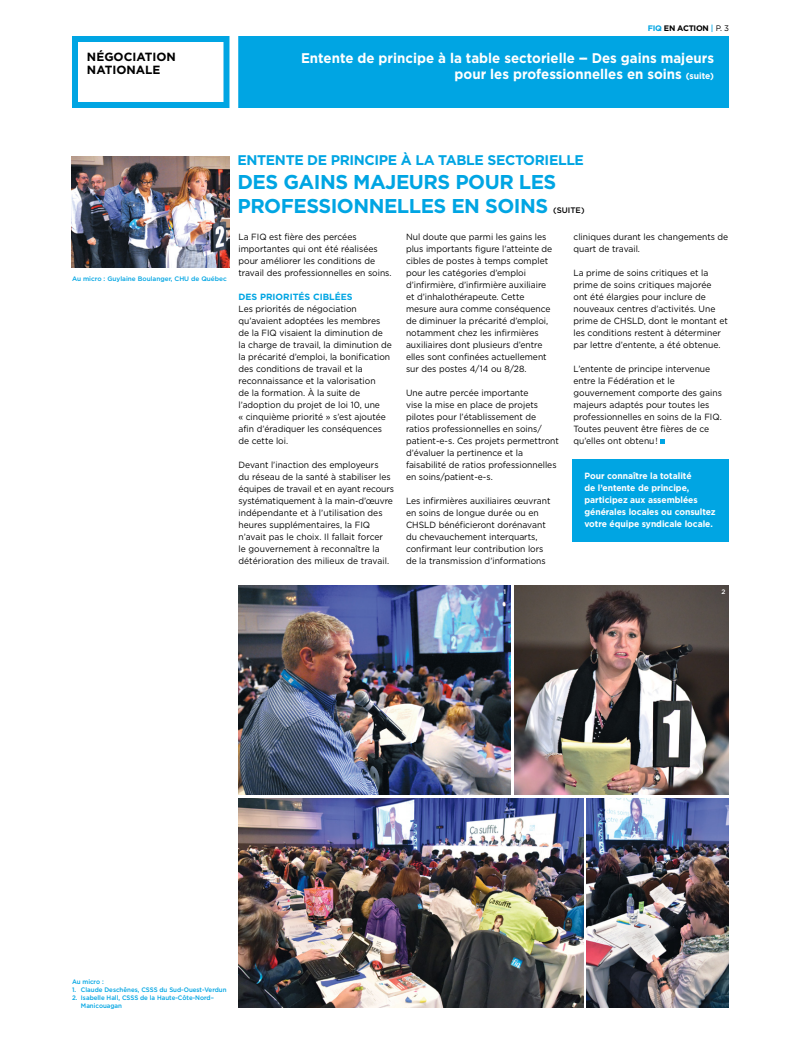
<style>
.page{position:relative;width:801px;height:1044px;background:#fff}
.page>*{position:absolute;margin:0;border:0;box-sizing:border-box;transform-origin:0 0}
.t1{font:700 20px/24px "Gotham";letter-spacing:-.025em;color:#00a5e3}
.t2{font:700 14px/16px "Gotham";color:#fff;text-align:right;scale:.95 1}
.t3{font:700 14px "Gotham";letter-spacing:-.025em;color:#00a5e3}
.t4{font:700 11.9px/13.6px "Gotham";color:#000}
.t5{font:9px/12px "Gotham";color:#000;scale:.95 1}
.t6{font:700 9px/12px "Gotham";letter-spacing:-.005em;color:#fff;scale:.95 1}
.t7{font:700 9px "Gotham";color:#00a5e3}
.t8{font:700 8px "Gotham";color:#000}
.t9{font:500 8px "Gotham";color:#000}
.t10{font:500 6.5px "Gotham";color:#00a5e3;scale:.95 1}
.t11{font:500 6.5px "Gotham";color:#00a5e3}
.t12{font:500 6.5px "Gotham";color:#fff}
.s1{color:#00a5e3}
.s2{font-weight:500;color:#00a5e3}
.s3{font-weight:400}
.s4{font-size:9px}
</style>
<div class="page">
<svg style="left:661px;top:440px;width:4px;height:4px"></svg>
<div style="left:72px;top:36px;width:158px;height:72px;border:6px solid #00a5e3"></div>
<div style="left:242px;top:39px;width:484px;height:66px;background:#00a5e3"></div>
<div style="left:238px;top:36px;width:491px;height:72px;border:6px solid #00a5e3"></div>
<img style="left:238px;top:798px;width:346px;height:210px">
<img style="left:586px;top:798px;width:143px;height:210px">
<img style="left:514px;top:585px;width:215px;height:210px">
<img style="left:238px;top:585px;width:273px;height:210px">
<img style="left:72px;top:156px;width:158px;height:111px">
<div style="left:572px;top:460px;width:157px;height:82px;background:#00a5e3"></div>
<p class="t8" style="left:648px;top:23px;width:83px"><span class="s1">FIQ</span> en action <span class="s2">|</span> <span class="s3">p. 3</span></p>
<h3 class="t4" style="left:87px;top:50px;width:90px">N égociation nationale</h3>
<h2 class="t2" style="left:301px;top:49px;width:436px">Entente de principe à la table sectorielle -- Des gains majeurs pour les professionnelles en soins <span class="s4">(suite)</span></h2>
<p class="t11" style="left:72px;top:275px;width:156px">Au micro : Guylaine Boulanger, CHU de Québec</p>
<h2 class="t3" style="left:238px;top:152px;width:346px">Entente de principe à la table sectorielle</h2>
<h1 class="t1" style="left:238px;top:169px;width:320px">Des gains majeu rs pour les professionnelles en soins</h1>
<p class="t9" style="left:553px;top:206px;width:33px">(Suite)</p>
<p class="t5" style="left:238px;top:231px;width:163px">La FIQ est fière des percées importantes qui ont été réalisées pour améliorer les conditions de travail des professionnelles en soins.</p>
<p class="t7" style="left:238px;top:292px;width:116px">Des priorités ciblées</p>
<p class="t5" style="left:238px;top:303px;width:163px">Les priorités de négociation qu’avaient adoptées les membres de la FIQ visaient la diminution de la charge de travail, la diminution de la précarité d’emploi, la bonification des conditions de travail et la reconnaissance et la valorisation<br>de la formation. À la suite de l’adoption du projet de loi 10, une<br>« cinquième priorité » s’est ajoutée afin d’éradiquer les conséquences de cette loi.</p>
<p class="t5" style="left:238px;top:459px;width:165px">Devant l’inaction des employeurs<br>du réseau de la santé à stabiliser les équipes de travail et en ayant recours systématiquement à la main-d’œuvre indépendante et à l’utilisation des heures supplémentaires, la FIQ n’avait pas le choix. Il fallait forcer<br>le gouvernement à reconnaître la détérioration des milieux de travail.</p>
<p class="t5" style="left:406px;top:231px;width:156px">N ul doute que parmi les gains les plus importants figure l’atteinte de cibles de postes à temps complet pour les catégories d’emploi d’infirmière, d’infirmière auxiliaire et d’inhalothérapeute. Cette mesure aura comme conséquence de diminuer la précarité d’emploi, notamment chez les infirmières auxiliaires dont plusieurs d’entre elles sont confinées actuellement sur des postes 4/14 ou 8/28.</p>
<p class="t5" style="left:406px;top:387px;width:163px">Une autre percée importante<br>vise la mise en place de projets pilotes pour l’établissement de ratios professionnelles en soins/ patient-e-s. Ces projets permettront d’évaluer la pertinence et la faisabilité de ratios professionnelles en soins/patient-e-s.</p>
<p class="t5" style="left:406px;top:495px;width:154px">Les infirmières auxiliaires œuvrant en soins de longue durée ou en CHSLD bénéficieront dorénavant du chevauchement interquarts, confirmant leur contribution lors de la transmission d’informations</p>
<p class="t5" style="left:574px;top:231px;width:165px">cliniques durant les changements de quart de travail.</p>
<p class="t5" style="left:574px;top:267px;width:164px">La prime de soins critiques et la prime de soins critiques majorée ont été élargies pour inclure de nouveaux centres d’activités. Une prime de CHSLD, dont le montant et les conditions restent à déterminer par lettre d’entente, a été obtenue.</p>
<p class="t5" style="left:574px;top:363px;width:158px">L’entente de principe intervenue entre la Fédération et le gouvernement comporte des gains majeurs adaptés pour toutes les professionnelles en soins de la FIQ.<br>Toutes peuvent être fières de ce qu’elles ont obtenu!</p>
<p class="t6" style="left:584px;top:470px;width:140px">Pour connaître la totalité<br>de l’entente de principe, participez aux assemblées générales locales ou consultez votre équipe syndicale locale.</p>
<p class="t12" style="left:504px;top:588px;width:4px">1</p>
<p class="t12" style="left:722px;top:588px;width:5px">2</p>
<p class="t10" style="left:72px;top:978px;width:35px">Au micro :</p>
<p class="t10" style="left:72px;top:986px;width:79px">1. Claude Deschênes, CSSS</p>
<p class="t10" style="left:160px;top:986px;width:72px">du Sud-Ouest-Verdun</p>
<p class="t10" style="left:72px;top:994px;width:58px">2. Isabelle Hall, CSSS</p>
<p class="t10" style="left:140px;top:994px;width:79px">de la Haute-Côte-Nord–</p>
<p class="t10" style="left:81px;top:1002px;width:45px">Manicouagan</p>
</div>
